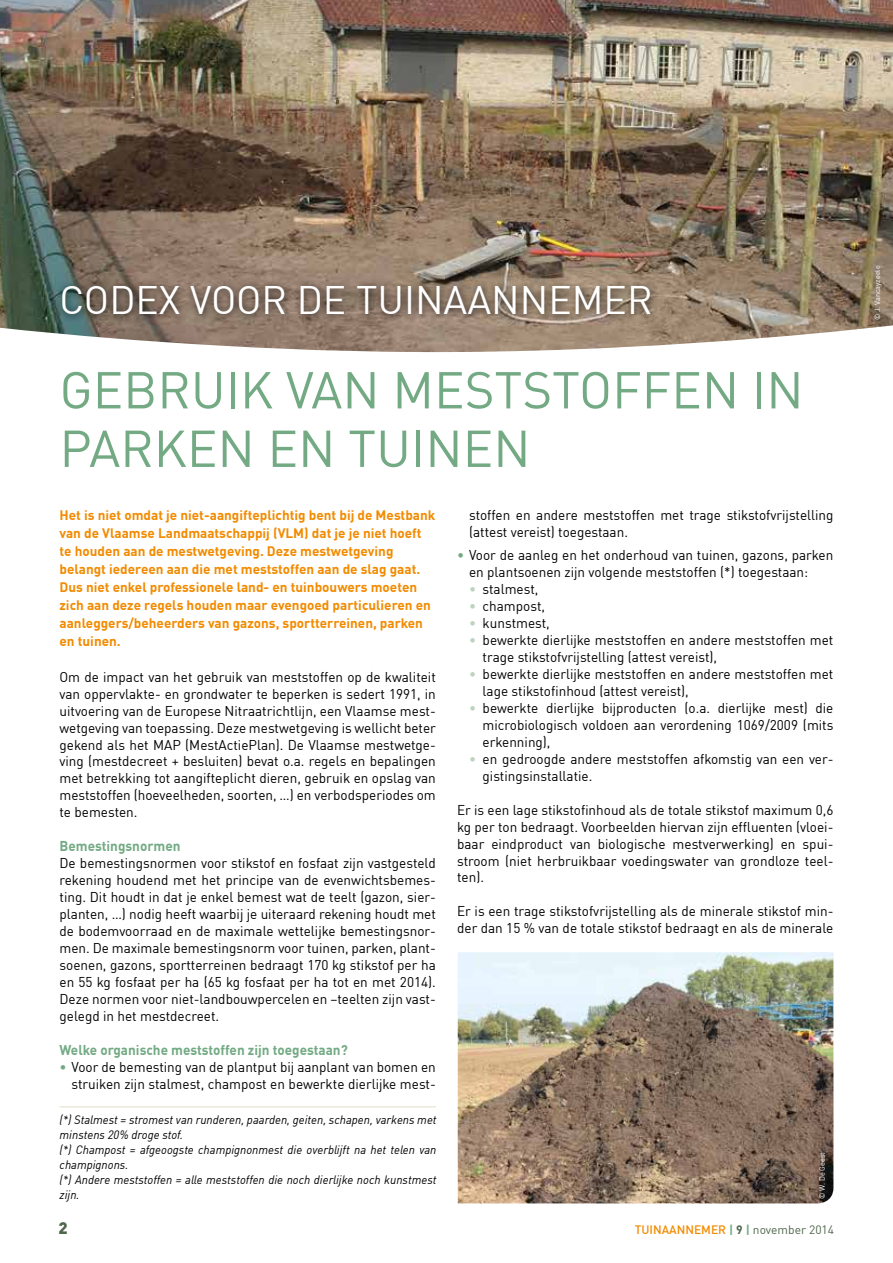
<style>
.page{position:relative;width:893px;height:1263px;background:#fff}
.page>*{position:absolute;margin:0;border:0;box-sizing:border-box;transform-origin:0 0}
.t1{font:51px "DIN Offc Pro";color:#73aa84}
.t2{font:39px "DIN Offc Pro";color:#fff}
.t3{font:900 16.5px "DIN Offc Pro";color:#4f674c}
.t4{font:13.95px/17px "DIN Offc Pro";color:#000;text-align:justify}
.t5{font:700 13.95px "DIN Offc Pro";color:#73aa84}
.t6{font:700 13.5px/18px "DIN Offc Pro";color:#f28b00}
.t7{font:italic 12px/15px "DIN Offc Pro";color:#000}
.t8{font:12px "DIN Offc Pro";color:#4f674c}
.t9{font:500 12px "DIN Offc Pro";color:#f28b00}
.t10{font:7.5px "DIN Offc Pro";color:#fff}
.s1{color:#73aa84}
.s2{color:#bbd3c0}
.s3{font-weight:700;color:#73aa84}
.s4{font-weight:700}
</style>
<div class="page">
<img style="left:0;top:0;width:893px;height:352px">
<div style="left:56px;top:279px;width:603px;height:44px;background:#000;opacity:.75"></div>
<img style="left:458px;top:952px;width:375px;height:251px">
<hr style="left:60px;top:1106px;width:376px;height:1px;background:#e2dec4">
<h2 class="t2" style="left:60px;top:269px;width:595px">CODEX VOOR DE TUINAANNEMER</h2>
<h1 class="t1" style="left:60px;top:350px;width:64px">Gebruik</h1>
<h1 class="t1" style="left:286px;top:350px;width:31px">van</h1>
<h1 class="t1" style="left:392px;top:350px;width:32px">meststo</h1>
<h1 class="t1" style="left:612px;top:350px;width:162px">ffen in</h1>
<h1 class="t1" style="left:60px;top:408px;width:32px">parken</h1>
<h1 class="t1" style="left:268px;top:408px;width:111px">en tuinen</h1>
<p class="t6" style="left:60px;top:504px;width:377px">Het is niet omdat je niet-aangifteplichtig bent bij de Mestbank van de Vlaamse Landmaatschappij (VLM) dat je je niet hoeft te houden aan de mestwetgeving. Deze mestwetgeving belangt iedereen aan die met meststoffen aan de slag gaat.<br>Dus niet enkel professionele land- en tuinbouwers moeten zich aan deze regels houden maar evengoed particulieren en aanleggers/beheerders van gazons, sportterreinen, parken en tuinen.</p>
<p class="t4" style="left:469px;top:505px;width:366px">stoffen en andere meststoffen met trage stikstofvrijstelling (attest vereist) toegestaan.</p>
<p class="t4" style="left:457px;top:545px;width:378px"><span class="s1">•</span> Voor de aanleg en het onderhoud van tuinen, gazons, parken</p>
<p class="t4" style="left:469px;top:562px;width:341px">en plantsoenen zijn volgende meststoffen (*) toegestaan:</p>
<p class="t4" style="left:469px;top:579px;width:71px"><span class="s2">∙</span> stalmest,</p>
<p class="t4" style="left:469px;top:596px;width:77px"><span class="s2">∙</span> champost,</p>
<p class="t4" style="left:469px;top:613px;width:82px"><span class="s2">∙</span> kunstmest,</p>
<p class="t4" style="left:469px;top:630px;width:366px"><span class="s2">∙</span> bewerkte dierlijke meststoffen en andere meststoffen met</p>
<p class="t4" style="left:483px;top:647px;width:236px">trage stikstofvrijstelling (attest vereist),</p>
<p class="t4" style="left:469px;top:664px;width:366px"><span class="s2">∙</span> bewerkte dierlijke meststoffen en andere meststoffen met</p>
<p class="t4" style="left:483px;top:681px;width:208px">lage stikstofinhoud (attest vereist),</p>
<p class="t4" style="left:469px;top:698px;width:366px"><span class="s2">∙</span> bewerkte dierlijke bijproducten (o.a. dierlijke mest) die</p>
<p class="t4" style="left:483px;top:715px;width:352px">microbiologisch voldoen aan verordening 1069/2009 (mits</p>
<p class="t4" style="left:483px;top:732px;width:69px">erkenning),</p>
<p class="t4" style="left:469px;top:749px;width:366px"><span class="s2">∙</span> en gedroogde andere meststoffen afkomstig van een ver-</p>
<p class="t4" style="left:483px;top:766px;width:111px">gistingsinstallatie.</p>
<p class="t4" style="left:457px;top:800px;width:378px">Er is een lage stikstofinhoud als de totale stikstof maximum 0,6 kg per ton bedraagt. Voorbeelden hiervan zijn effluenten (vloei&shy;baar eindproduct van biologische mestverwerking) en spui&shy;stroom (niet herbruikbaar voedingswater van grondloze teel&shy;ten).</p>
<p class="t4" style="left:457px;top:901px;width:378px">Er is een trage stikstofvrijstelling als de minerale stikstof min&shy;der dan 15 % van de totale stikstof bedraagt en als de minerale</p>
<p class="t4" style="left:60px;top:667px;width:378px">Om de impact van het gebruik van meststoffen op de kwaliteit van oppervlakte- en grondwater te beperken is sedert 1991, in uitvoering van de Europese Nitraatrichtlijn, een Vlaamse mest&shy;wetgeving van toepassing. Deze mestwetgeving is wellicht beter gekend als het MAP (MestActiePlan). De Vlaamse mestwetge&shy;ving (mestdecreet + besluiten) bevat o.a. regels en bepalingen met betrekking tot aangifteplicht dieren, gebruik en opslag van meststoffen (hoeveelheden, soorten, …) en verbodsperiodes om te bemesten.</p>
<p class="t5" style="left:60px;top:834px;width:123px">Bemestingsnormen</p>
<p class="t4" style="left:60px;top:853px;width:378px">De bemestingsnormen voor stikstof en fosfaat zijn vastgesteld rekening houdend met het principe van de evenwichtsbemes&shy;ting. Dit houdt in dat je enkel bemest wat de teelt (gazon, sier&shy;planten, …) nodig heeft waarbij je uiteraard rekening houdt met de bodemvoorraad en de maximale wettelijke bemestingsnor&shy;men. De maximale bemestingsnorm voor tuinen, parken, plant&shy;soenen, gazons, sportterreinen bedraagt 170 kg stikstof per ha en 55 kg fosfaat per ha (65 kg fosfaat per ha tot en met 2014).<br>Deze normen voor niet-landbouwpercelen en –teelten zijn vast&shy;gelegd in het mestdecreet.</p>
<p class="t5" style="left:60px;top:1038px;width:290px">Welke organische meststoffen zijn toegestaan?</p>
<p class="t4" style="left:60px;top:1057px;width:378px;text-align:right"><span class="s1">•</span> Voor de bemesting van de plantput bij aanplant van bomen en struiken zijn stalmest, champost en bewerkte dierlijke mest-</p>
<p class="t7" style="left:60px;top:1111px;width:378px">(*) Stalmest = stromest van runderen, paarden, geiten, schapen, varkens met minstens 20% droge stof.<br>(*) Champost = afgeoogste champignonmest die overblijft na het telen van champignons.<br>(*) Andere meststoffen = alle meststoffen die noch dierlijke noch kunstmest zijn.</p>
<p class="t10" style="left:816px;top:1199px;width:49px;rotate:-90deg">© W. De Geest</p>
<p class="t3" style="left:59px;top:1213px;width:11px">2</p>
<p class="t9" style="left:635px;top:1219px;width:16px">TUINAANNEMER</p>
<p class="t8" style="left:729px;top:1220px;width:107px"><span class="s3">|</span> <span class="s4">9</span> <span class="s3">|</span> november 2014</p>
<p class="t10" style="left:871px;top:320px;width:56px;rotate:-90deg">© J. Vancayzeele</p>
</div>
